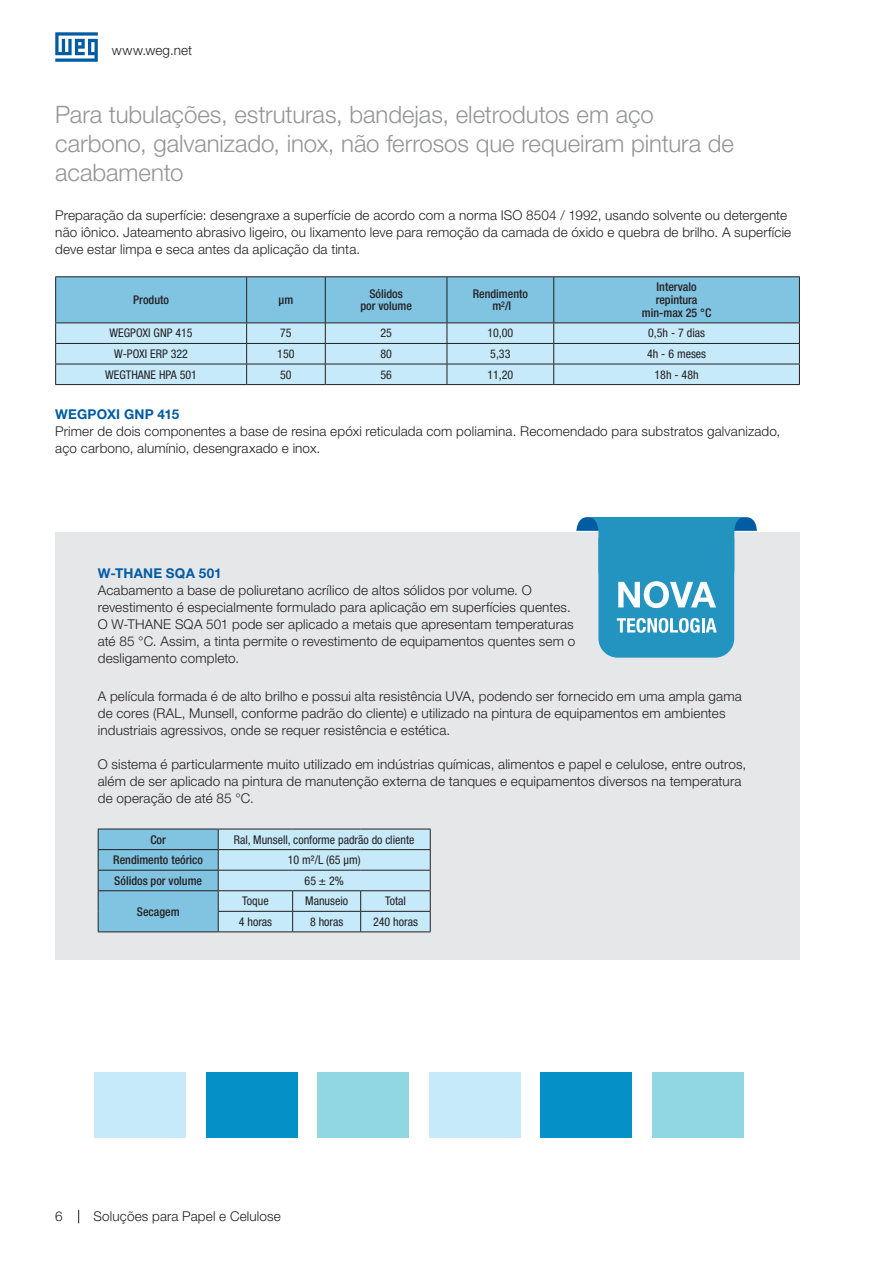
<style>
.page{position:relative;width:893px;height:1263px;background:#fff}
.page>*{position:absolute;margin:0;border:0;box-sizing:border-box;transform-origin:0 0}
._1-TITULO_copy{font:300 24px/28.8px "Helvetica Neue LT Pro";letter-spacing:-.005em;color:#939598}
._0-TEXTO{font:300 13.5px/17px "Helvetica Neue LT Pro";letter-spacing:.01em;color:#231f20}
._2-TITULO{font:700 13.5px "Helvetica Neue LT Pro";letter-spacing:.015em;color:#015ca3}
._9-CORPO_TABELA{font:condensed 12px "Helvetica Neue LT Pro";color:#231f20}
._8-CABEÇALHO_TABELA{font:500 condensed 12px/12.8px "Helvetica Neue LT Pro";color:#231f20;text-align:center}
</style>
<div class="page">
<svg style="left:78px;top:1210px;width:1px;height:13px"></svg>
<svg style="left:55px;top:32px;width:43px;height:30px"></svg>
<div style="left:55px;top:532px;width:745px;height:427px;background:#e6e7e9"></div>
<svg style="left:98px;top:829px;width:333px;height:103px;background:#a5d2e6"></svg>
<hr style="left:218px;top:931px;width:75px;height:1px;background:#231f20">
<hr style="left:293px;top:931px;width:68px;height:1px;background:#231f20">
<hr style="left:361px;top:931px;width:70px;height:1px;background:#231f20">
<svg style="left:576px;top:517px;width:181px;height:141px"></svg>
<hr style="left:55px;top:276px;width:192px;height:1px;background:#231f20">
<hr style="left:247px;top:276px;width:78px;height:1px;background:#231f20">
<hr style="left:325px;top:276px;width:122px;height:1px;background:#231f20">
<hr style="left:447px;top:276px;width:107px;height:1px;background:#231f20">
<hr style="left:554px;top:276px;width:246px;height:1px;background:#231f20">
<svg style="left:55px;top:277px;width:745px;height:107px;background:#a2d2e7"></svg>
<hr style="left:55px;top:384px;width:192px;height:1px;background:#231f20">
<hr style="left:247px;top:384px;width:78px;height:1px;background:#231f20">
<hr style="left:325px;top:384px;width:122px;height:1px;background:#231f20">
<hr style="left:447px;top:384px;width:107px;height:1px;background:#231f20">
<hr style="left:554px;top:384px;width:246px;height:1px;background:#231f20">
<hr style="left:892px;top:0;width:1px;height:378px;background:#e6e7e9">
<div style="left:95px;top:1072px;width:91px;height:65px;background:#c6eafa"></div>
<div style="left:206px;top:1072px;width:92px;height:65px;background:#0690c8"></div>
<div style="left:318px;top:1072px;width:91px;height:65px;background:#91d6e3"></div>
<div style="left:429px;top:1072px;width:91px;height:65px;background:#c6eafa"></div>
<div style="left:541px;top:1072px;width:91px;height:65px;background:#0690c8"></div>
<div style="left:652px;top:1072px;width:91px;height:65px;background:#91d6e3"></div>
<p class="_0-TEXTO" style="left:112px;top:42px;width:82px">www.weg.net</p>
<p class="_1-TITULO_copy" style="left:55px;top:100px;width:680px">Para tubulações, estruturas, bandejas, eletrodutos em aço carbono, galvanizado, inox, não ferrosos que requeiram pintura de acabamento</p>
<p class="_0-TEXTO" style="left:55px;top:206px;width:737px">Preparação da superfície: desengraxe a superfície de acordo com a norma ISO 8504 / 1992, usando solvente ou detergente não iônico. Jateamento abrasivo ligeiro, ou lixamento leve para remoção da camada de óxido e quebra de brilho. A superfície deve estar limpa e seca antes da aplicação da tinta.</p>
<p class="_8-CABEÇALHO_TABELA" style="left:133px;top:293px;width:37px">Produto</p>
<p class="_8-CABEÇALHO_TABELA" style="left:279px;top:293px;width:16px">µm</p>
<p class="_8-CABEÇALHO_TABELA" style="left:360px;top:287px;width:53px">Sólidos por volume</p>
<p class="_8-CABEÇALHO_TABELA" style="left:473px;top:287px;width:57px">Rendimento</p>
<p class="_8-CABEÇALHO_TABELA" style="left:492px;top:300px;width:20px">m<sup>2</sup>/l</p>
<p class="_8-CABEÇALHO_TABELA" style="left:656px;top:281px;width:43px;text-align:left">Intervalo repintura</p>
<p class="_8-CABEÇALHO_TABELA" style="left:642px;top:306px;width:71px">min-max 25 °C</p>
<p class="_9-CORPO_TABELA" style="left:110px;top:326px;width:84px">WEGPOXI GNP 415</p>
<p class="_9-CORPO_TABELA" style="left:280px;top:326px;width:13px">75</p>
<p class="_9-CORPO_TABELA" style="left:380px;top:326px;width:13px">25</p>
<p class="_9-CORPO_TABELA" style="left:487px;top:326px;width:27px">10,00</p>
<p class="_9-CORPO_TABELA" style="left:648px;top:326px;width:58px">0,5h - 7 dias</p>
<p class="_9-CORPO_TABELA" style="left:114px;top:347px;width:75px">W-POXI ERP 322</p>
<p class="_9-CORPO_TABELA" style="left:277px;top:347px;width:19px">150</p>
<p class="_9-CORPO_TABELA" style="left:380px;top:347px;width:13px">80</p>
<p class="_9-CORPO_TABELA" style="left:490px;top:347px;width:22px">5,33</p>
<p class="_9-CORPO_TABELA" style="left:647px;top:347px;width:61px">4h - 6 meses</p>
<p class="_9-CORPO_TABELA" style="left:105px;top:367px;width:93px">WEGTHANE HPA 501</p>
<p class="_9-CORPO_TABELA" style="left:280px;top:367px;width:13px">50</p>
<p class="_9-CORPO_TABELA" style="left:380px;top:367px;width:13px">56</p>
<p class="_9-CORPO_TABELA" style="left:487px;top:367px;width:27px">11,20</p>
<p class="_9-CORPO_TABELA" style="left:654px;top:367px;width:46px">18h - 48h</p>
<p class="_2-TITULO" style="left:55px;top:405px;width:125px">WEGPOXI GNP 415</p>
<p class="_0-TEXTO" style="left:55px;top:422px;width:727px">Primer de dois componentes a base de resina epóxi reticulada com poliamina. Recomendado para substratos galvanizado, aço carbono, alumínio, desengraxado e inox.</p>
<p class="_2-TITULO" style="left:98px;top:565px;width:125px">W-THANE SQA 501</p>
<p class="_0-TEXTO" style="left:98px;top:582px;width:479px">Acabamento a base de poliuretano acrílico de altos sólidos por volume. O revestimento é especialmente formulado para aplicação em superfícies quentes.<br>O W-THANE SQA 501 pode ser aplicado a metais que apresentam temperaturas até 85 °C. Assim, a tinta permite o revestimento de equipamentos quentes sem o desligamento completo.</p>
<p class="_0-TEXTO" style="left:98px;top:688px;width:645px">A película formada é de alto brilho e possui alta resistência UVA, podendo ser fornecido em uma ampla gama de cores (RAL, Munsell, conforme padrão do cliente) e utilizado na pintura de equipamentos em ambientes industriais agressivos, onde se requer resistência e estética.</p>
<p class="_0-TEXTO" style="left:98px;top:756px;width:650px">O sistema é particularmente muito utilizado em indústrias químicas, alimentos e papel e celulose, entre outros, além de ser aplicado na pintura de manutenção externa de tanques e equipamentos diversos na temperatura de operação de até 85 °C.</p>
<p class="_8-CABEÇALHO_TABELA" style="left:150px;top:833px;width:17px">Cor</p>
<p class="_9-CORPO_TABELA" style="left:234px;top:832px;width:182px">Ral, Munsell, conforme padrão do cliente</p>
<p class="_8-CABEÇALHO_TABELA" style="left:113px;top:853px;width:91px">Rendimento teórico</p>
<p class="_9-CORPO_TABELA" style="left:288px;top:853px;width:74px">10 m²/L (65 µm)</p>
<p class="_8-CABEÇALHO_TABELA" style="left:114px;top:874px;width:89px">Sólidos por volume</p>
<p class="_9-CORPO_TABELA" style="left:305px;top:873px;width:41px">65 ± 2%</p>
<p class="_8-CABEÇALHO_TABELA" style="left:137px;top:905px;width:44px">Secagem</p>
<p class="_9-CORPO_TABELA" style="left:242px;top:894px;width:28px">Toque</p>
<p class="_9-CORPO_TABELA" style="left:305px;top:894px;width:44px">Manuseio</p>
<p class="_9-CORPO_TABELA" style="left:385px;top:894px;width:22px">Total</p>
<p class="_9-CORPO_TABELA" style="left:239px;top:914px;width:35px">4 horas</p>
<p class="_9-CORPO_TABELA" style="left:310px;top:914px;width:35px">8 horas</p>
<p class="_9-CORPO_TABELA" style="left:373px;top:914px;width:46px">240 horas</p>
<p class="_0-TEXTO" style="left:55px;top:1208px;width:9px">6</p>
<p class="_0-TEXTO" style="left:94px;top:1208px;width:189px">Soluções para Papel e Celulose</p>
</div>
